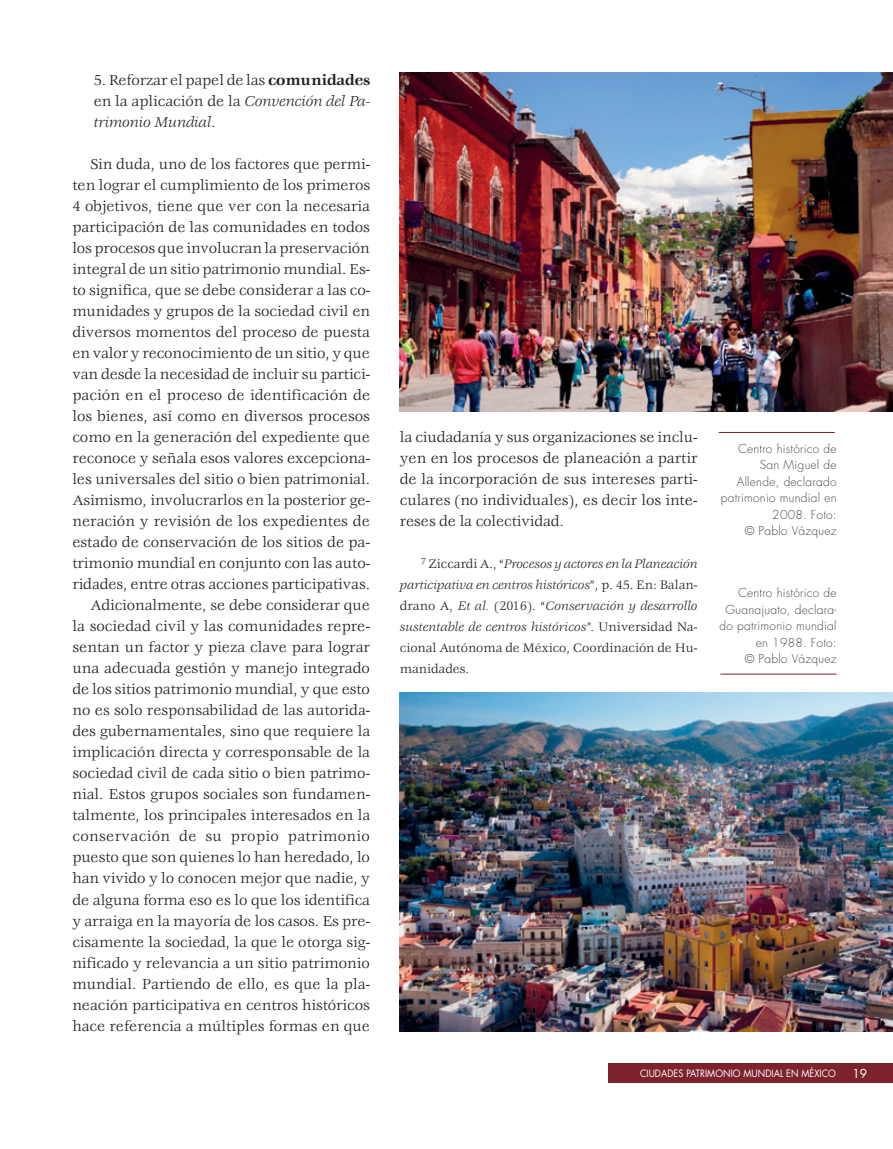
<style>
.page{position:relative;width:893px;height:1149px;background:#fff}
.page>*{position:absolute;margin:0;border:0;box-sizing:border-box;transform-origin:0 0}
.TEXTO_CON_SANGRIA{font:15.75px/21px "Veljovic";letter-spacing:-.005em;color:#231f20;text-align:justify}
.BANDOS{font:15.75px/21px "Veljovic";color:#231f20;text-align:justify}
.NOTAS{font:13.5px/21px "Veljovic";color:#222;text-align:justify}
.PIES_DE_FOTO{font:300 12px/16.5px "Futura";letter-spacing:.02em;color:#4b4c4d;text-align:right}
.t1{font:12px "Futura";color:#fff}
.TITULOS{font:9.9px "Futura";letter-spacing:.005em;color:#fff;scale:.91 1}
.s1{font-weight:700}
.s2{font-style:italic}
.s3{color:#231f20}
.s4{font-style:italic;color:#231f20}
</style>
<div class="page">
<div style="left:608px;top:1063px;width:285px;height:19px;background:#7c232e"></div>
<img style="left:400px;top:72px;width:493px;height:339px">
<hr style="left:719px;top:432px;width:116px;height:1px;background:#7c232e">
<hr style="left:720px;top:673px;width:117px;height:1px;background:#7c232e">
<img style="left:400px;top:692px;width:493px;height:339px">
<p class="BANDOS" style="left:94px;top:70px;width:278px">5. Reforzar el papel de las <span class="s1">comunidades </span>en la aplicación de la <span class="s2">Convención del Pa&shy;trimonio Mundial</span>.</p>
<p class="TEXTO_CON_SANGRIA" style="left:72px;top:154px;width:299px;text-indent:18px">Sin duda, uno de los factores que permi&shy;ten lograr el cumplimiento de los primeros 4 objetivos, tiene que ver con la necesaria participación de las comunidades en todos los procesos que involucran la preservación integral de un sitio patrimonio mundial. Es&shy;to significa, que se debe considerar a las co&shy;munidades y grupos de la sociedad civil en diversos momentos del proceso de puesta en valor y reconocimiento de un sitio, y que van desde la necesidad de incluir su partici&shy;pación en el proceso de identificación de los bienes, así como en diversos procesos como en la generación del expediente que reconoce y señala esos valores excepciona&shy;les universales del sitio o bien patrimonial.<br>Asimismo, involucrarlos en la posterior ge&shy;neración y revisión de los expedientes de estado de conservación de los sitios de pa&shy;trimonio mundial en conjunto con las auto&shy;ridades, entre otras acciones participativas.</p>
<p class="TEXTO_CON_SANGRIA" style="left:72px;top:595px;width:299px;text-indent:18px">Adicionalmente, se debe considerar que la sociedad civil y las comunidades repre&shy;sentan un factor y pieza clave para lograr una adecuada gestión y manejo integrado de los sitios patrimonio mundial, y que esto no es solo responsabilidad de las autorida&shy;des gubernamentales, sino que requiere la implicación directa y corresponsable de la sociedad civil de cada sitio o bien patrimo&shy;nial. Estos grupos sociales son fundamen&shy;talmente, los principales interesados en la conservación de su propio patrimonio puesto que son quienes lo han heredado, lo han vivido y lo conocen mejor que nadie, y de alguna forma eso es lo que los identifica y arraiga en la mayoría de los casos. Es pre&shy;cisamente la sociedad, la que le otorga sig&shy;nificado y relevancia a un sitio patrimonio mundial. Partiendo de ello, es que la pla&shy;neación participativa en centros históricos hace referencia a múltiples formas en que</p>
<p class="TEXTO_CON_SANGRIA" style="left:400px;top:427px;width:299px">la ciudadanía y sus organizaciones se inclu&shy;yen en los procesos de planeación a partir de la incorporación de sus intereses parti&shy;culares (no individuales), es decir los inte&shy;reses de la colectividad.</p>
<p class="NOTAS" style="left:400px;top:554px;width:299px;text-indent:21px"><sup>7</sup> <span class="s3">Ziccardi A., “</span><span class="s4">Procesos y actores en la Planeación participativa en centros históricos</span><span class="s3">”, p. 45. En:</span> Balan&shy;drano A, <span class="s2">Et al.</span> (2016). “<span class="s2">Conservación y desarrollo sustentable de centros históricos”</span>. Universidad Na&shy;cional Autónoma de México, Coordinación de Hu&shy;manidades.</p>
<p class="PIES_DE_FOTO" style="left:738px;top:440px;width:100px">Centro histórico de</p>
<p class="PIES_DE_FOTO" style="left:721px;top:457px;width:117px">San Miguel de<br>Allende, declarado patrimonio mundial en<br>2008. Foto:</p>
<p class="PIES_DE_FOTO" style="left:745px;top:523px;width:93px">© Pablo Vázquez</p>
<p class="PIES_DE_FOTO" style="left:720px;top:584px;width:119px">Centro histórico de<br>Guanajuato, declara&shy;do patrimonio mundial en 1988. Foto:</p>
<p class="PIES_DE_FOTO" style="left:745px;top:650px;width:93px">© Pablo Vázquez</p>
<p class="TITULOS" style="left:640px;top:1066px;width:217px">CIUDADES PATRIMONIO MUNDIAL EN MÉXICO</p>
<p class="t1" style="left:853px;top:1064px;width:16px">19</p>
</div>
